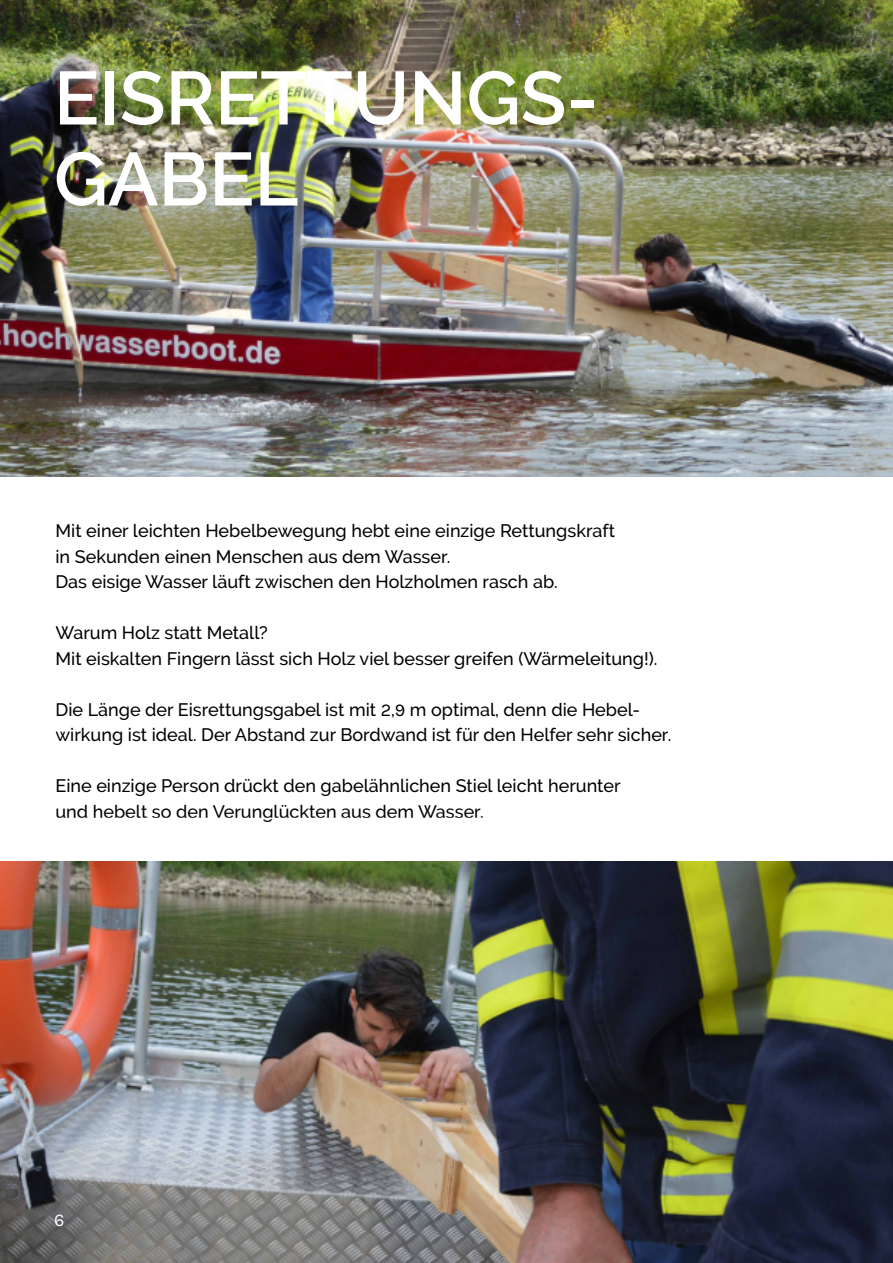
<style>
.page{position:relative;width:893px;height:1263px;background:#fff}
.page>*{position:absolute;margin:0;border:0;box-sizing:border-box;transform-origin:0 0}
.t1{font:600 75px/81px "Raleway";color:#fff}
.t2{font:500 18px/25.5px "Raleway";color:#000101}
.t3{font:18px "Karla";color:#fff}
.s1{font-family:"Karla";font-weight:400}
</style>
<div class="page">
<img style="left:0;top:0;width:893px;height:477px">
<img style="left:0;top:861px;width:893px;height:402px">
<h1 class="t1" style="left:54px;top:58px;width:545px">EISRETTUNgS&shy;gABEL</h1>
<p class="t2" style="left:56px;top:518px;width:561px">Mit einer leichten Hebelbewegung hebt eine einzige Rettungskraft in Sekunden einen Menschen aus dem Wasser.<br>Das eisige Wasser läuft zwischen den Holzholmen rasch ab.</p>
<p class="t2" style="left:56px;top:620px;width:603px">Warum Holz statt Metall?<br>Mit eiskalten Fingern lässt sich Holz viel besser greifen (Wärmeleitung!).</p>
<p class="t2" style="left:56px;top:697px;width:617px">Die Länge der Eisrettungsgabel ist mit <span class="s1">2</span>,<span class="s1">9</span> m optimal, denn die Hebel&shy;wirkung ist ideal. Der Abstand zur Bordwand ist für den Helfer sehr sicher.</p>
<p class="t2" style="left:56px;top:773px;width:567px">Eine einzige Person drückt den gabelähnlichen Stiel leicht herunter und hebelt so den Verunglückten aus dem Wasser.</p>
<p class="t3" style="left:54px;top:1212px;width:12px">6</p>
</div>
